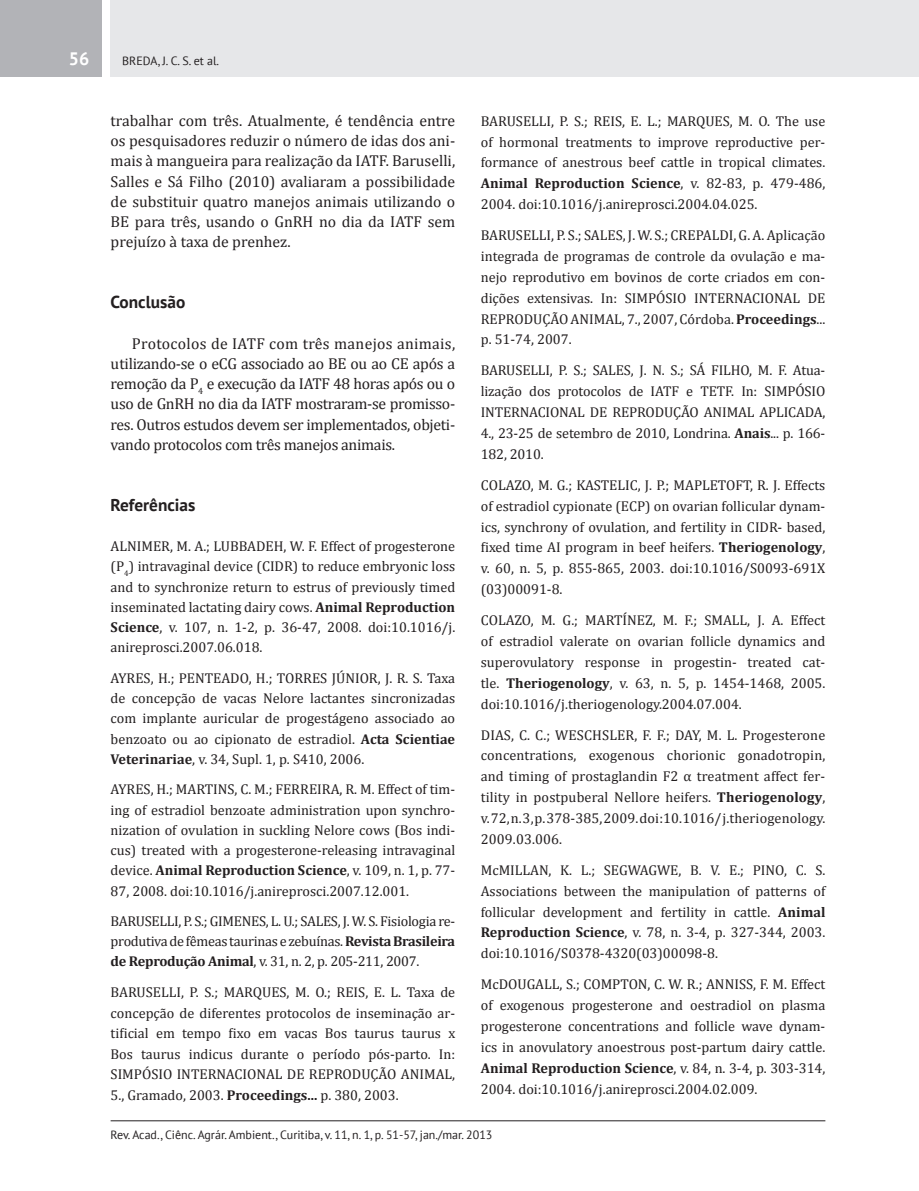
<style>
.page{position:relative;width:919px;height:1191px;background:#fff}
.page>*{position:absolute;margin:0;border:0;box-sizing:border-box;transform-origin:0 0}
.t1{font:700 18px "PT Sans";color:#fff}
.Título_1{font:700 17.25px "PT Sans";color:#231f20}
.Corpo_de_texto{font:15.75px/20.2px "Cambria";letter-spacing:-.02em;color:#231f20;text-align:justify}
.Referências{font:14.25px/20.9px "Cambria";color:#231f20;text-align:justify}
.t2{font:12px "PT Sans";color:#231f20}
.s1{font-weight:700}
</style>
<div class="page">
<div style="left:111px;top:0;width:807px;height:77px;background:#e6e7e9"></div>
<div style="left:0;top:0;width:102px;height:77px;background:#b2b3b7"></div>
<hr style="left:111px;top:1120px;width:714px;height:1px;background:#231f20">
<p class="t1" style="left:69px;top:47px;width:22px">56</p>
<p class="t2" style="left:122px;top:53px;width:98px">BREDA, J. C. S. et al.</p>
<p class="Corpo_de_texto" style="left:111px;top:110px;width:346px">trabalhar com três. Atualmente, é tendência entre os pesquisadores reduzir o número de idas dos ani&shy;mais à mangueira para realização da IATF. Baruselli, Salles e Sá Filho (2010) avaliaram a possibilidade de substituir quatro manejos animais utilizando o BE para três, usando o GnRH no dia da IATF sem prejuízo à taxa de prenhez.</p>
<p class="Título_1" style="left:111px;top:290px;width:76px">Conclusão</p>
<p class="Corpo_de_texto" style="left:111px;top:333px;width:346px;text-indent:21px">Protocolos de IATF com três manejos animais, utilizando-se o eCG associado ao BE ou ao CE após a remoção da P<sub>4</sub> e execução da IATF 48 horas após ou o uso de GnRH no dia da IATF mostraram-se promisso&shy;res. Outros estudos devem ser implementados, objeti&shy;vando protocolos com três manejos animais.</p>
<p class="Título_1" style="left:111px;top:493px;width:86px">Referências</p>
<p class="Referências" style="left:111px;top:536px;width:346px;line-height:20.2px">ALNIMER, M. A.; LUBBADEH, W. F. Effect of progesterone (P<sub>4</sub>) intravaginal device (CIDR) to reduce embryonic loss and to synchronize return to estrus of previously timed inseminated lactating dairy cows. <span class="s1">Animal Reproduction Science</span>, v. 107, n. 1-2, p. 36-47, 2008. doi:10.1016/j. anireprosci.2007.06.018.</p>
<p class="Referências" style="left:111px;top:668px;width:346px;line-height:20.2px">AYRES, H.; PENTEADO, H.; TORRES JÚNIOR, J. R. S. Taxa de concepção de vacas Nelore lactantes sincronizadas com implante auricular de progestágeno associado ao benzoato ou ao cipionato de estradiol. <span class="s1">Acta Scientiae Veterinariae</span>, v. 34, Supl. 1, p. S410, 2006.</p>
<p class="Referências" style="left:111px;top:779px;width:346px;line-height:20.2px">AYRES, H.; MARTINS, C. M.; FERREIRA, R. M. Effect of tim&shy;ing of estradiol benzoate administration upon synchro&shy;nization of ovulation in suckling Nelore cows (Bos indi&shy;cus) treated with a progesterone-releasing intravaginal device. <span class="s1">Animal Reproduction Science</span>, v. 109, n. 1, p. 77- 87, 2008. doi:10.1016/j.anireprosci.2007.12.001.</p>
<p class="Referências" style="left:111px;top:911px;width:346px;line-height:20.2px">BARUSELLI, P. S.; GIMENES, L. U.; SALES, J. W. S. Fisiologia re&shy;produtiva de fêmeas taurinas e zebuínas. <span class="s1">Revista Brasileira de Reprodução Animal</span>, v. 31, n. 2, p. 205-211, 2007.</p>
<p class="Referências" style="left:111px;top:982px;width:346px">BARUSELLI, P. S.; MARQUES, M. O.; REIS, E. L. Taxa de concepção de diferentes protocolos de inseminação ar&shy;tificial em tempo fixo em vacas Bos taurus taurus x Bos taurus indicus durante o período pós-parto. In:<br>SIMPÓSIO INTERNACIONAL DE REPRODUÇÃO ANIMAL, 5., Gramado, 2003. <span class="s1">Proceedings...</span> p. 380, 2003.</p>
<p class="Referências" style="left:480px;top:110px;width:346px">BARUSELLI, P. S.; REIS, E. L.; MARQUES, M. O. The use of hormonal treatments to improve reproductive per&shy;formance of anestrous beef cattle in tropical climates.<br><span class="s1">Animal Reproduction Science</span>, v. 82-83, p. 479-486, 2004. doi:10.1016/j.anireprosci.2004.04.025.</p>
<p class="Referências" style="left:480px;top:225px;width:346px">BARUSELLI, P. S.; SALES, J. W. S.; CREPALDI, G. A. Aplicação integrada de programas de controle da ovulação e ma&shy;nejo reprodutivo em bovinos de corte criados em con&shy;dições extensivas. In: SIMPÓSIO INTERNACIONAL DE REPRODUÇÃO ANIMAL, 7., 2007, Córdoba. <span class="s1">Proceedings</span>... p. 51-74, 2007.</p>
<p class="Referências" style="left:480px;top:360px;width:346px">BARUSELLI, P. S.; SALES, J. N. S.; SÁ FILHO, M. F. Atua&shy;lização dos protocolos de IATF e TETF. In: SIMPÓSIO INTERNACIONAL DE REPRODUÇÃO ANIMAL APLICADA, 4., 23-25 de setembro de 2010, Londrina. <span class="s1">Anais</span>... p. 166- 182, 2010.</p>
<p class="Referências" style="left:480px;top:474px;width:346px">COLAZO, M. G.; KASTELIC, J. P.; MAPLETOFT, R. J. Effects of estradiol cypionate (ECP) on ovarian follicular dynam&shy;ics, synchrony of ovulation, and fertility in CIDR- based, fixed time AI program in beef heifers. <span class="s1">Theriogenology</span>, v. 60, n. 5, p. 855-865, 2003. doi:10.1016/S0093-691X (03)00091-8.</p>
<p class="Referências" style="left:480px;top:610px;width:346px">COLAZO, M. G.; MARTÍNEZ, M. F.; SMALL, J. A. Effect of estradiol valerate on ovarian follicle dynamics and superovulatory response in progestin- treated cat&shy;tle. <span class="s1">Theriogenology</span>, v. 63, n. 5, p. 1454-1468, 2005. doi:10.1016/j.theriogenology.2004.07.004.</p>
<p class="Referências" style="left:480px;top:724px;width:346px">DIAS, C. C.; WESCHSLER, F. F.; DAY, M. L. Progesterone concentrations, exogenous chorionic gonadotropin, and timing of prostaglandin F2 α treatment affect fer&shy;tility in postpuberal Nellore heifers. <span class="s1">Theriogenology</span>, v. 72, n. 3, p. 378-385, 2009. doi:10.1016/ j.theriogenology.<br>2009.03.006.</p>
<p class="Referências" style="left:480px;top:859px;width:346px">McMILLAN, K. L.; SEGWAGWE, B. V. E.; PINO, C. S.<br>Associations between the manipulation of patterns of follicular development and fertility in cattle. <span class="s1">Animal Reproduction Science</span>, v. 78, n. 3-4, p. 327-344, 2003. doi:10.1016/S0378-4320(03)00098-8.</p>
<p class="Referências" style="left:480px;top:974px;width:346px">McDOUGALL, S.; COMPTON, C. W. R.; ANNISS, F. M. Effect of exogenous progesterone and oestradiol on plasma progesterone concentrations and follicle wave dynam&shy;ics in anovulatory anoestrous post-partum dairy cattle.<br><span class="s1">Animal Reproduction Science</span>, v. 84, n. 3-4, p. 303-314, 2004. doi:10.1016/j.anireprosci.2004.02.009.</p>
<p class="t2" style="left:111px;top:1126px;width:383px">Rev. Acad., Ciênc. Agrár. Ambient., Curitiba, v. 11, n. 1, p. 51-57, jan./mar. 2013</p>
</div>
